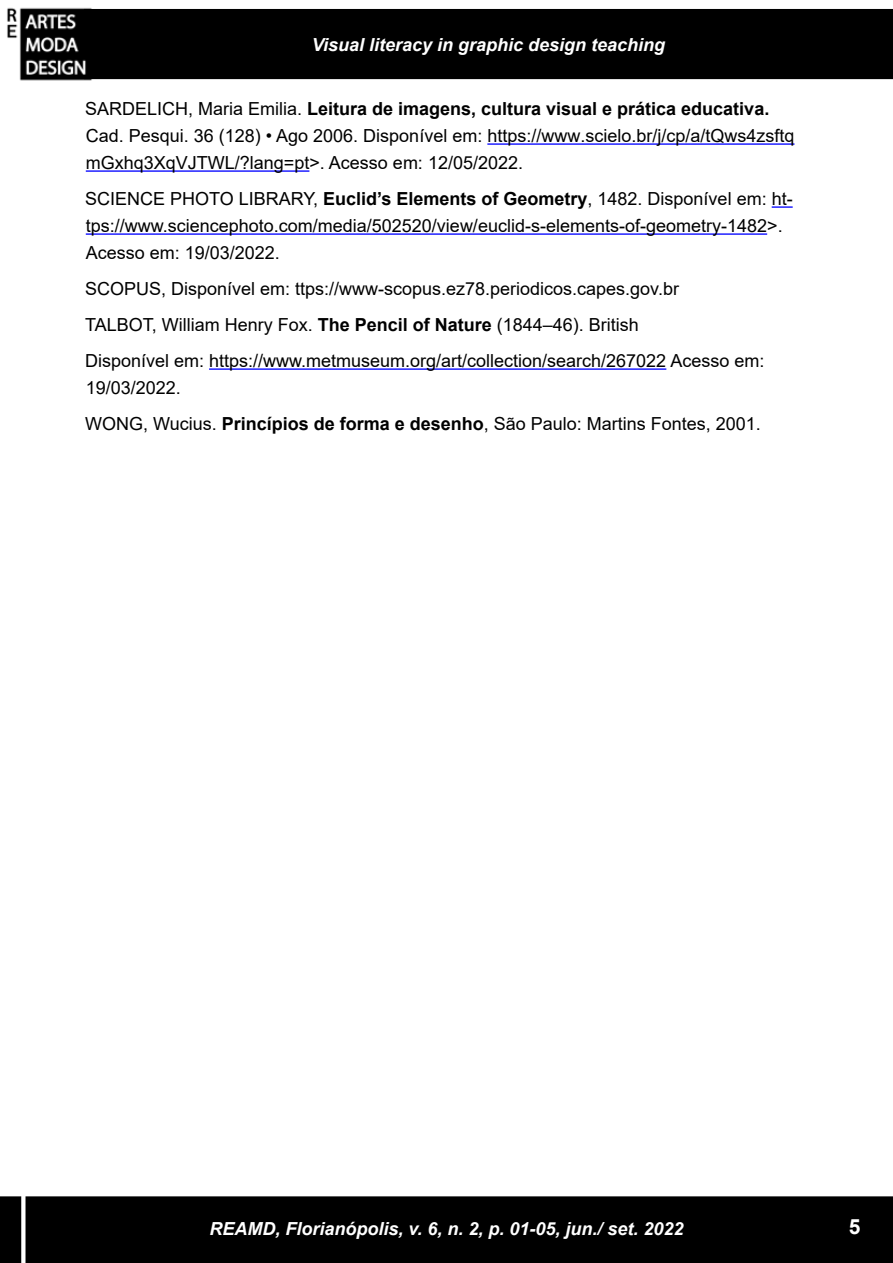
<style>
.page{position:relative;width:893px;height:1263px;background:#fff}
.page>*{position:absolute;margin:0;border:0;box-sizing:border-box;transform-origin:0 0}
.t1{font:700 21px "Arial";color:#fff}
.t2{font:18px/27px "Arial";color:#000}
.t3{font:italic 700 18px "Arial";color:#fff}
.s1{font-weight:700}
</style>
<div class="page">
<div style="left:85px;top:10px;width:807px;height:68px;background:#000"></div>
<div style="left:84px;top:9px;width:809px;height:70px;border:2px solid #000"></div>
<img style="left:7px;top:7px;width:93px;height:74px">
<div style="left:1px;top:1197px;width:891px;height:65px;background:#000"></div>
<div style="left:0;top:1196px;width:893px;height:67px;border:2px solid #000"></div>
<div style="left:21px;top:383px;width:5px;height:880px;background:#fff"></div>
<hr style="left:487px;top:143px;width:307px;height:2px;background:#00f">
<hr style="left:86px;top:170px;width:223px;height:2px;background:#00f">
<hr style="left:772px;top:206px;width:21px;height:2px;background:#00f">
<hr style="left:86px;top:233px;width:681px;height:2px;background:#00f">
<hr style="left:209px;top:368px;width:457px;height:2px;background:#00f">
<p class="t3" style="left:312px;top:32px;width:355px">Visual literacy in graphic design teaching</p>
<p class="t2" style="left:85px;top:95px;width:711px">SARDELICH, Maria Emilia. <span class="s1">Leitura de imagens, cultura visual e prática educativa.<br></span>Cad. Pesqui. 36 (128) • Ago 2006. Disponível em: https://www.scielo.br/j/cp/a/tQws4zsftq mGxhq3XqVJTWL/?lang=pt&gt;. Acesso em: 12/05/2022.</p>
<p class="t2" style="left:85px;top:185px;width:709px">SCIENCE PHOTO LIBRARY, <span class="s1">Euclid’s Elements of Geometry</span>, 1482. Disponível em: ht&shy;tps://www.sciencephoto.com/media/502520/view/euclid-s-elements-of-geometry-1482&gt;.<br>Acesso em: 19/03/2022.</p>
<p class="t2" style="left:85px;top:271px;width:681px;line-height:36px">SCOPUS, Disponível em: ttps://www-scopus.ez78.periodicos.capes.gov.br<br>TALBOT, William Henry Fox. <span class="s1">The Pencil of Nature</span> (1844–46). British<br>Disponível em: https://www.metmuseum.org/art/collection/search/267022 Acesso em:</p>
<p class="t2" style="left:85px;top:370px;width:677px;line-height:36px">19/03/2022.<br>WONG, Wucius. <span class="s1">Princípios de forma e desenho</span>, São Paulo: Martins Fontes, 2001.</p>
<p class="t3" style="left:209px;top:1217px;width:476px">REAMD, Florianópolis, v. 6, n. 2, p. 01-05, jun./ set. 2022</p>
<p class="t1" style="left:849px;top:1211px;width:13px">5</p>
</div>
